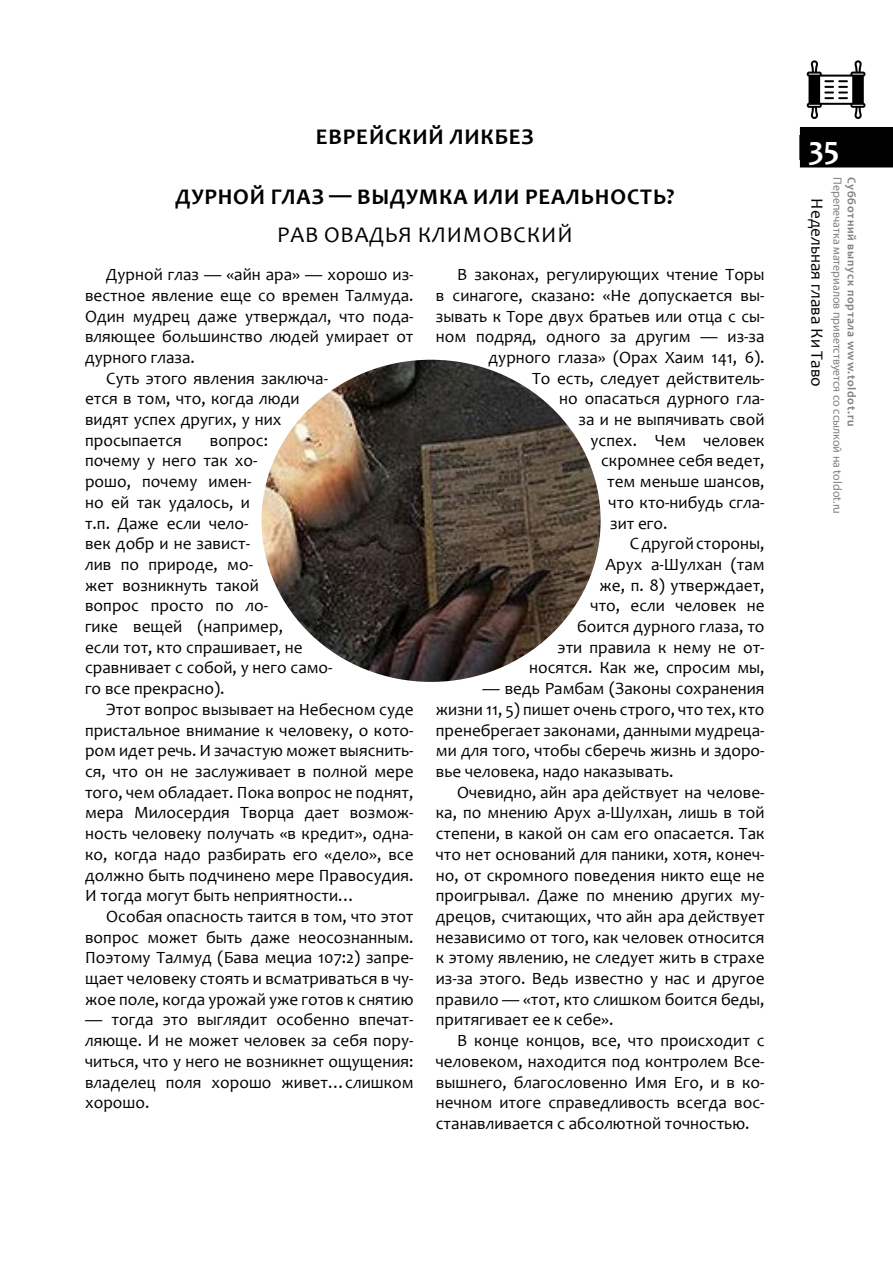
<style>
.page{position:relative;width:893px;height:1263px;background:#fff}
.page>*{position:absolute;margin:0;border:0;box-sizing:border-box;transform-origin:0 0}
.t1{font:700 33px "Candara";color:#fff}
.t2{font:700 22.5px "Candara";letter-spacing:.04em;color:#000}
.t3{font:22.5px "Candara";letter-spacing:.04em;color:#000}
.t4{font:17.25px/20.7px "Candara";color:#000;text-align:justify}
.t5{font:12px "Myriad Pro";color:#808285}
.t6{font:700 12px "Candara";letter-spacing:.06em;color:#808285}
</style>
<div class="page">
<div style="left:800px;top:127px;width:93px;height:40px;background:#000"></div>
<svg style="left:807px;top:60px;width:58px;height:59px"></svg>
<img style="left:261px;top:360px;width:340px;height:322px">
<h2 class="t2" style="left:316px;top:122px;width:219px">ЕВРЕЙСКИЙ ЛИКБЕЗ</h2>
<h2 class="t2" style="left:176px;top:182px;width:500px">ДУРНОЙ ГЛАЗ — ВЫДУМКА ИЛИ РЕАЛЬНОСТЬ?</h2>
<h2 class="t3" style="left:277px;top:221px;width:297px">РАВ ОВАДЬЯ КЛИМОВСКИЙ</h2>
<p class="t4" style="left:106px;top:264px;width:309px">Дурной глаз — «айн ара» — хорошо из-</p>
<p class="t4" style="left:85px;top:285px;width:330px">вестное явление еще со времен Талмуда.</p>
<p class="t4" style="left:85px;top:305px;width:330px">Один мудрец даже утверждал, что пода-</p>
<p class="t4" style="left:85px;top:326px;width:330px">вляющее большинство людей умирает от</p>
<p class="t4" style="left:85px;top:347px;width:111px">дурного глаза.</p>
<p class="t4" style="left:106px;top:367px;width:223px">Суть этого явления заключа-</p>
<p class="t4" style="left:85px;top:388px;width:216px">ется в том, что, когда люди</p>
<p class="t4" style="left:85px;top:409px;width:198px">видят успех других, у них</p>
<p class="t4" style="left:85px;top:430px;width:98px">просыпается</p>
<p class="t4" style="left:457px;top:264px;width:309px">В законах, регулирующих чтение Торы</p>
<p class="t4" style="left:436px;top:285px;width:330px">в синагоге, сказано: «Не допускается вы-</p>
<p class="t4" style="left:436px;top:305px;width:330px">зывать к Торе двух братьев или отца с сы-</p>
<p class="t4" style="left:436px;top:326px;width:330px">ном подряд, одного за другим — из-за</p>
<p class="t4" style="left:489px;top:347px;width:278px">дурного глаза» (Орах Хаим 141, 6).</p>
<p class="t4" style="left:532px;top:367px;width:234px">То есть, следует действитель-</p>
<p class="t4" style="left:559px;top:388px;width:207px">но опасаться дурного гла-</p>
<p class="t4" style="left:579px;top:409px;width:188px">за и не выпячивать свой</p>
<p class="t4" style="left:591px;top:430px;width:176px">успех. Чем человек</p>
<p class="t4" style="left:601px;top:450px;width:165px">скромнее себя ведет,</p>
<p class="t4" style="left:607px;top:471px;width:159px">тем меньше шансов,</p>
<p class="t4" style="left:609px;top:492px;width:158px">что кто-нибудь сгла-</p>
<p class="t4" style="left:610px;top:512px;width:59px">зит его.</p>
<p class="t4" style="left:630px;top:533px;width:136px">С другой стороны,</p>
<p class="t4" style="left:606px;top:554px;width:161px">Арух а-Шулхан (там</p>
<p class="t4" style="left:600px;top:574px;width:166px">же, п. 8) утверждает,</p>
<p class="t4" style="left:591px;top:595px;width:175px">что, если человек не</p>
<p class="t4" style="left:577px;top:616px;width:189px">боится дурного глаза, то</p>
<p class="t4" style="left:558px;top:637px;width:208px">эти правила к нему не от-</p>
<p class="t4" style="left:529px;top:657px;width:237px">носятся. Как же, спросим мы,</p>
<p class="t4" style="left:436px;top:678px;width:330px;text-indent:47px">— ведь Рамбам (Законы сохранения жизни 11, 5) пишет очень строго, что тех, кто пренебрегает законами, данными мудреца&shy;ми для того, чтобы сберечь жизнь и здоро&shy;вье человека, надо наказывать.</p>
<p class="t4" style="left:436px;top:781px;width:330px;text-indent:21px">Очевидно, айн ара действует на челове&shy;ка, по мнению Арух а-Шулхан, лишь в той степени, в какой он сам его опасается. Так что нет оснований для паники, хотя, конеч&shy;но, от скромного поведения никто еще не проигрывал. Даже по мнению других му&shy;дрецов, считающих, что айн ара действует независимо от того, как человек относится к этому явлению, не следует жить в страхе из-за этого. Ведь известно у нас и другое правило — «тот, кто слишком боится беды, притягивает ее к себе».</p>
<p class="t4" style="left:436px;top:1030px;width:330px;text-indent:21px">В конце концов, все, что происходит с человеком, находится под контролем Все&shy;вышнего, благословенно Имя Его, и в ко&shy;нечном итоге справедливость всегда вос&shy;станавливается с абсолютной точностью.</p>
<p class="t4" style="left:85px;top:430px;width:249px;text-align:left;text-indent:125px">вопрос:<br>почему у него так хо-<br>рошо, почему имен-<br>но ей так удалось, и<br>т.п. Даже если чело-<br>век добр и не завист-<br>лив по природе, мо-<br>жет возникнуть такой<br>вопрос просто по ло-<br>гике вещей (например,<br>если тот, кто спрашивает, не сравнивает с собой, у него само&shy;го все прекрасно).</p>
<p class="t4" style="left:85px;top:699px;width:330px;text-indent:21px">Этот вопрос вызывает на Небесном суде пристальное внимание к человеку, о кото&shy;ром идет речь. И зачастую может выяснить&shy;ся, что он не заслуживает в полной мере того, чем обладает. Пока вопрос не поднят, мера Милосердия Творца дает возмож&shy;ность человеку получать «в кредит», одна&shy;ко, когда надо разбирать его «дело», все должно быть подчинено мере Правосудия.<br>И тогда могут быть неприятности…</p>
<p class="t4" style="left:85px;top:906px;width:330px;text-indent:21px">Особая опасность таится в том, что этот вопрос может быть даже неосознанным.<br>Поэтому Талмуд (Бава мециа 107:2) запре&shy;щает человеку стоять и всматриваться в чу&shy;жое поле, когда урожай уже готов к снятию</p>
<p class="t4" style="left:85px;top:1009px;width:330px">— тогда это выглядит особенно впечат&shy;ляюще. И не может человек за себя пору&shy;читься, что у него не возникнет ощущения: владелец поля хорошо живет…слишком хорошо.</p>
<h1 class="t1" style="left:808px;top:128px;width:33px">35</h1>
<p class="t4" style="left:828px;top:198px;width:190px;rotate:90deg">Недельная глава Ки Таво</p>
<p class="t5" style="left:845px;top:177px;width:338px;rotate:90deg">Перепечатка материалов приветствуется со ссылкой на toldot.ru</p>
<p class="t6" style="left:859px;top:177px;width:251px;rotate:90deg">Субботний выпуск портала www.toldot.ru</p>
</div>
